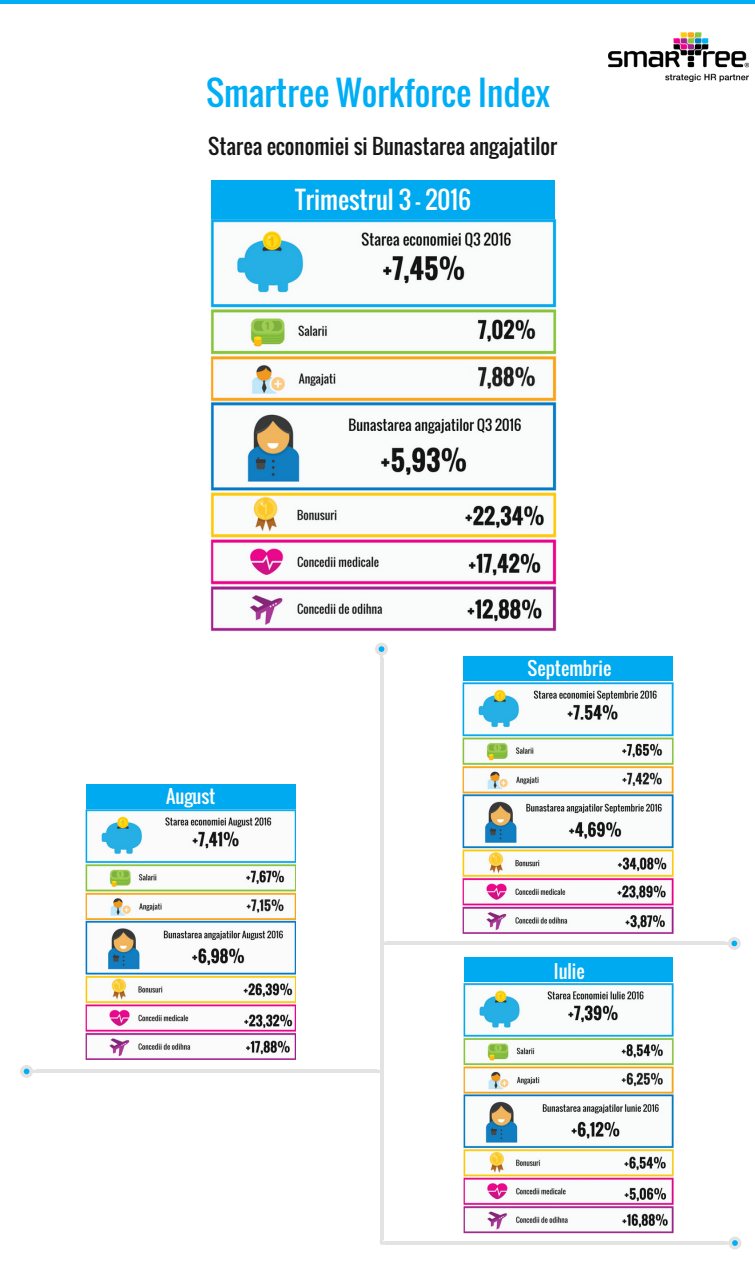
<style>
.page{position:relative;width:755px;height:1280px;background:#fff}
.page>*{position:absolute;margin:0;border:0;box-sizing:border-box;transform-origin:0 0}
.t1{font:33.6px "Oswald";color:#00aef5}
.t2{font:24.32px "Oswald";color:#fff}
.t3{font:20.74px "Oswald";color:#171717}
.t4{font:18.29px "Oswald";color:#fff}
</style>
<div class="page">
<div style="left:212px;top:180px;width:342px;height:39px;background:#00aaf0"></div>
<img style="left:608px;top:32px;width:139px;height:50px">
<hr style="left:36px;top:1069px;width:340px;height:3px;background:#e3e3e3">
<svg style="left:20px;top:1065px;width:16px;height:12px"></svg>
<hr style="left:386px;top:941px;width:338px;height:4px;background:#e3e3e3">
<svg style="left:724px;top:937px;width:16px;height:12px"></svg>
<hr style="left:385px;top:1241px;width:340px;height:3px;background:#e3e3e3">
<svg style="left:725px;top:1236px;width:16px;height:13px"></svg>
<div style="left:86px;top:784px;width:209px;height:24px;background:#00aaf0"></div>
<svg style="left:380px;top:1239px;width:5px;height:5px"></svg>
<svg style="left:379px;top:658px;width:4px;height:581px;fill:#e3e3e3"></svg>
<svg style="left:375px;top:643px;width:13px;height:15px"></svg>
<div style="left:464px;top:957px;width:208px;height:24px;background:#00aaf0"></div>
<div style="left:463px;top:656px;width:209px;height:24px;background:#00aaf0"></div>
<hr style="left:0;top:0;width:754px;height:4px;background:#00aef5">
<img style="left:210px;top:220px;width:346px;height:411px">
<img style="left:462px;top:682px;width:211px;height:251px">
<img style="left:86px;top:809px;width:210px;height:250px">
<img style="left:463px;top:983px;width:210px;height:250px">
<h1 class="t1" style="left:206px;top:67px;width:345px">Smartree Workforce Index</h1>
<p class="t3" style="left:208px;top:130px;width:350px">Starea economiei si Bunastarea angajatilor</p>
<p class="t2" style="left:295px;top:181px;width:177px">Trimestrul 3 - 2016</p>
<p class="t4" style="left:166px;top:781px;width:51px">August</p>
<p class="t4" style="left:527px;top:654px;width:85px">Septembrie</p>
<p class="t4" style="left:553px;top:956px;width:32px">Iulie</p>
</div>
